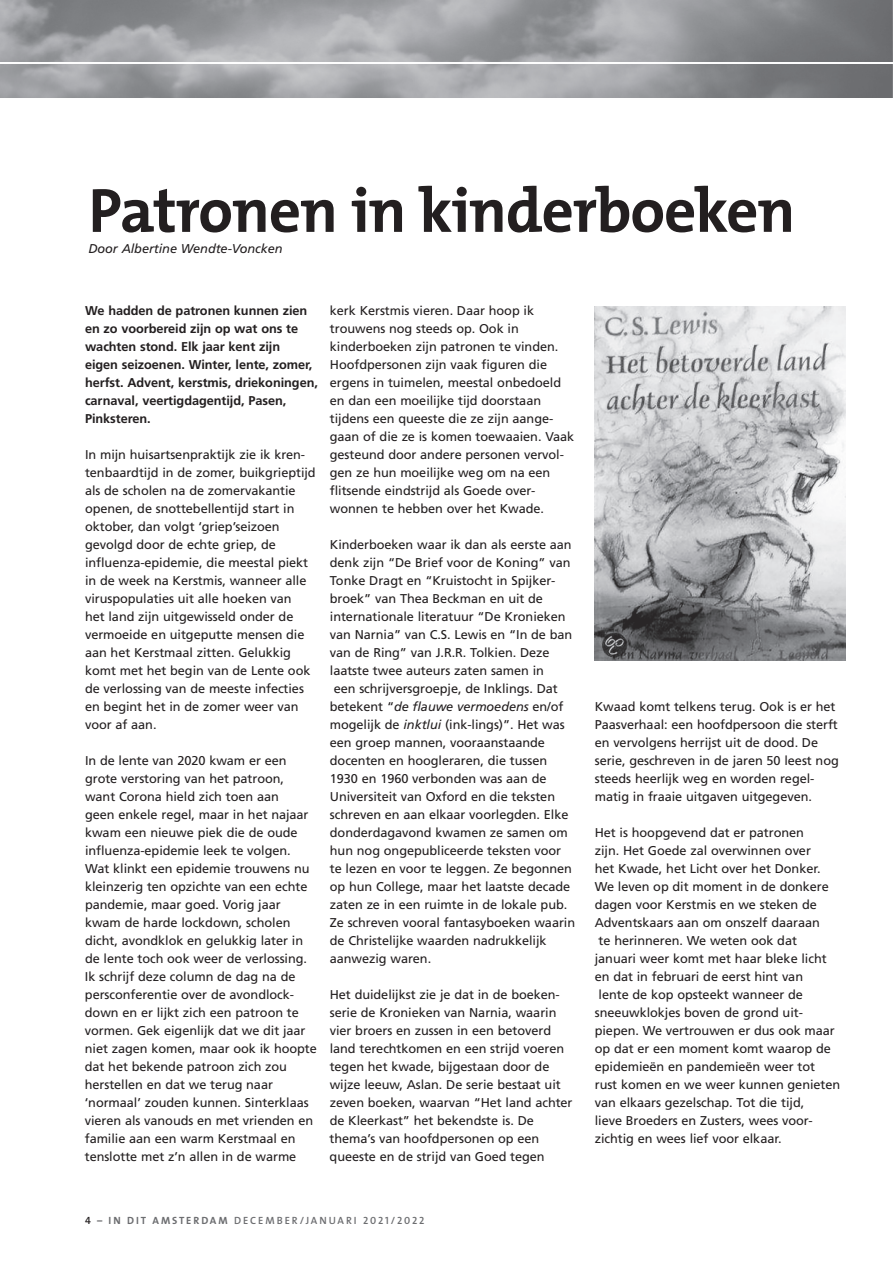
<style>
.page{position:relative;width:893px;height:1263px;background:#fff}
.page>*{position:absolute;margin:0;border:0;box-sizing:border-box;transform-origin:0 0}
.t1{font:700 63px "The Mix";letter-spacing:-.02em;color:#231f20}
.t2{font:12.75px/18px "Frutiger";letter-spacing:-.005em;color:#231f20}
.t3{font:700 12.75px/18px "Frutiger";letter-spacing:-.005em;color:#231f20}
.t4{font:italic 12.75px "Frutiger";letter-spacing:-.005em;color:#231f20}
.t5{font:600 10.5px "The Mix";letter-spacing:.185em;color:#6c6d70}
.s1{font-style:normal}
.s2{font-style:italic}
.s3{font-family:"The Mix Semi Bold Caps";font-weight:400;color:#231f20}
.s4{font-weight:700}
.s5{font-family:"The Mix Semi Bold Caps";font-weight:400}
</style>
<div class="page">
<svg style="left:0;top:0;width:880px;height:98px"></svg>
<hr style="left:0;top:62px;width:892px;height:2px;background:#fff">
<img style="left:595px;top:307px;width:251px;height:353px">
<svg style="left:880px;top:0;width:13px;height:98px"></svg>
<h1 class="t1" style="left:88px;top:189px;width:708px">Patronen in kinderboeken</h1>
<p class="t4" style="left:88px;top:243px;width:196px">Door Albertine Wendte-Voncken</p>
<p class="t3" style="left:85px;top:303px;width:234px">We hadden de patronen kunnen zien en zo voorbereid zijn op wat ons te wachten stond. Elk jaar kent zijn<br>eigen seizoenen. Winter, lente, zomer, herfst. Advent, kerstmis, driekoningen, carnaval, veertigdagentijd, Pasen, Pinksteren.</p>
<p class="t2" style="left:85px;top:447px;width:232px">In mijn huisartsenpraktijk zie ik kren&shy;tenbaardtijd in de zomer, buikgrieptijd als de scholen na de zomervakantie openen, de snottebellentijd start in oktober, dan volgt ‘griep’seizoen gevolgd door de echte griep, de influenza-epidemie, die meestal piekt in de week na Kerstmis, wanneer alle viruspopulaties uit alle hoeken van<br>het land zijn uitgewisseld onder de vermoeide en uitgeputte mensen die aan het Kerstmaal zitten. Gelukkig komt met het begin van de Lente ook de verlossing van de meeste infecties en begint het in de zomer weer van voor af aan.</p>
<p class="t2" style="left:85px;top:753px;width:234px">In de lente van 2020 kwam er een grote verstoring van het patroon, want Corona hield zich toen aan<br>geen enkele regel, maar in het najaar kwam een nieuwe piek die de oude influenza-epidemie leek te volgen.<br>Wat klinkt een epidemie trouwens nu kleinzerig ten opzichte van een echte pandemie, maar goed. Vorig jaar kwam de harde lockdown, scholen dicht, avondklok en gelukkig later in de lente toch ook weer de verlossing.<br>Ik schrijf deze column de dag na de persconferentie over de avondlock&shy;down en er lijkt zich een patroon te vormen. Gek eigenlijk dat we dit jaar niet zagen komen, maar ook ik hoopte dat het bekende patroon zich zou herstellen en dat we terug naar ‘normaal’ zouden kunnen. Sinterklaas vieren als vanouds en met vrienden en familie aan een warm Kerstmaal en tenslotte met z’n allen in de warme</p>
<p class="t2" style="left:330px;top:303px;width:246px">kerk Kerstmis vieren. Daar hoop ik trouwens nog steeds op. Ook in kinderboeken zijn patronen te vinden.<br>Hoofdpersonen zijn vaak figuren die ergens in tuimelen, meestal onbedoeld en dan een moeilijke tijd doorstaan tijdens een queeste die ze zijn aange&shy;gaan of die ze is komen toewaaien. Vaak gesteund door andere personen vervol&shy;gen ze hun moeilijke weg om na een flitsende eindstrijd als Goede over&shy;wonnen te hebben over het Kwade.</p>
<p class="t2" style="left:330px;top:537px;width:243px">Kinderboeken waar ik dan als eerste aan</p>
<p class="t2" style="left:330px;top:555px;width:242px">denk zijn “De Brief voor de Koning” van</p>
<p class="t2" style="left:330px;top:573px;width:227px">Tonke Dragt en “Kruistocht in Spijker-</p>
<p class="t2" style="left:330px;top:591px;width:215px">broek” van Thea Beckman en uit de</p>
<p class="t2" style="left:330px;top:609px;width:237px">internationale literatuur “De Kronieken</p>
<p class="t2" style="left:330px;top:627px;width:244px">van Narnia” van C.S. Lewis en “In de ban</p>
<p class="t2" style="left:330px;top:645px;width:221px">van de Ring” van J.R.R. Tolkien. Deze</p>
<p class="t2" style="left:330px;top:663px;width:216px">laatste twee auteurs zaten samen in</p>
<p class="t2" style="left:334px;top:681px;width:226px">een schrijversgroepje, de Inklings. Dat</p>
<p class="t4" style="left:330px;top:701px;width:235px"><span class="s1">betekent “</span>de flauwe vermoedens <span class="s1">en/of</span></p>
<p class="t2" style="left:330px;top:717px;width:236px">mogelijk de <span class="s2">inktlui</span> (ink-lings)”. Het was</p>
<p class="t2" style="left:330px;top:735px;width:216px">een groep mannen, vooraanstaande</p>
<p class="t2" style="left:330px;top:753px;width:219px">docenten en hoogleraren, die tussen</p>
<p class="t2" style="left:330px;top:771px;width:218px">1930 en 1960 verbonden was aan de</p>
<p class="t2" style="left:330px;top:789px;width:227px">Universiteit van Oxford en die teksten</p>
<p class="t2" style="left:330px;top:807px;width:240px">schreven en aan elkaar voorlegden. Elke</p>
<p class="t2" style="left:330px;top:825px;width:239px">donderdagavond kwamen ze samen om</p>
<p class="t2" style="left:330px;top:843px;width:233px">hun nog ongepubliceerde teksten voor</p>
<p class="t2" style="left:330px;top:861px;width:244px">te lezen en voor te leggen. Ze begonnen</p>
<p class="t2" style="left:330px;top:879px;width:242px">op hun College, maar het laatste decade</p>
<p class="t2" style="left:330px;top:897px;width:239px">zaten ze in een ruimte in de lokale pub.</p>
<p class="t2" style="left:330px;top:915px;width:247px">Ze schreven vooral fantasyboeken waarin</p>
<p class="t2" style="left:330px;top:933px;width:218px">de Christelijke waarden nadrukkelijk</p>
<p class="t2" style="left:330px;top:951px;width:103px">aanwezig waren.</p>
<p class="t2" style="left:330px;top:987px;width:244px">Het duidelijkst zie je dat in de boeken&shy;serie de Kronieken van Narnia, waarin vier broers en zussen in een betoverd land terechtkomen en een strijd voeren tegen het kwade, bijgestaan door de wijze leeuw, Aslan. De serie bestaat uit zeven boeken, waarvan “Het land achter de Kleerkast” het bekendste is. De thema’s van hoofdpersonen op een queeste en de strijd van Goed tegen</p>
<p class="t2" style="left:595px;top:699px;width:246px">Kwaad komt telkens terug. Ook is er het Paasverhaal: een hoofdpersoon die sterft en vervolgens herrijst uit de dood. De serie, geschreven in de jaren 50 leest nog steeds heerlijk weg en worden regel&shy;matig in fraaie uitgaven uitgegeven.</p>
<p class="t2" style="left:595px;top:825px;width:211px">Het is hoopgevend dat er patronen</p>
<p class="t2" style="left:595px;top:843px;width:218px">zijn. Het Goede zal overwinnen over</p>
<p class="t2" style="left:595px;top:861px;width:227px">het Kwade, het Licht over het Donker.</p>
<p class="t2" style="left:595px;top:879px;width:236px">We leven op dit moment in de donkere</p>
<p class="t2" style="left:595px;top:897px;width:224px">dagen voor Kerstmis en we steken de</p>
<p class="t2" style="left:595px;top:915px;width:227px">Adventskaars aan om onszelf daaraan</p>
<p class="t2" style="left:599px;top:933px;width:200px">te herinneren. We weten ook dat</p>
<p class="t2" style="left:595px;top:951px;width:233px">januari weer komt met haar bleke licht</p>
<p class="t2" style="left:595px;top:969px;width:210px">en dat in februari de eerst hint van</p>
<p class="t2" style="left:599px;top:987px;width:206px">lente de kop opsteekt wanneer de</p>
<p class="t2" style="left:595px;top:1005px;width:210px">sneeuwklokjes boven de grond uit-</p>
<p class="t2" style="left:595px;top:1023px;width:242px">piepen. We vertrouwen er dus ook maar</p>
<p class="t2" style="left:595px;top:1041px;width:238px">op dat er een moment komt waarop de</p>
<p class="t2" style="left:595px;top:1059px;width:222px">epidemieën en pandemieën weer tot</p>
<p class="t2" style="left:595px;top:1077px;width:247px">rust komen en we weer kunnen genieten</p>
<p class="t2" style="left:595px;top:1095px;width:211px">van elkaars gezelschap. Tot die tijd,</p>
<p class="t2" style="left:595px;top:1113px;width:219px">lieve Broeders en Zusters, wees voor-</p>
<p class="t2" style="left:595px;top:1131px;width:188px">zichtig en wees lief voor elkaar.</p>
<p class="t5" style="left:85px;top:1217px;width:341px"><span class="s3">4</span> <span class="s4">– IN DIT AMSTERDAM</span> DECEMBER/JANUARI <span class="s5">2021/2022</span></p>
</div>
